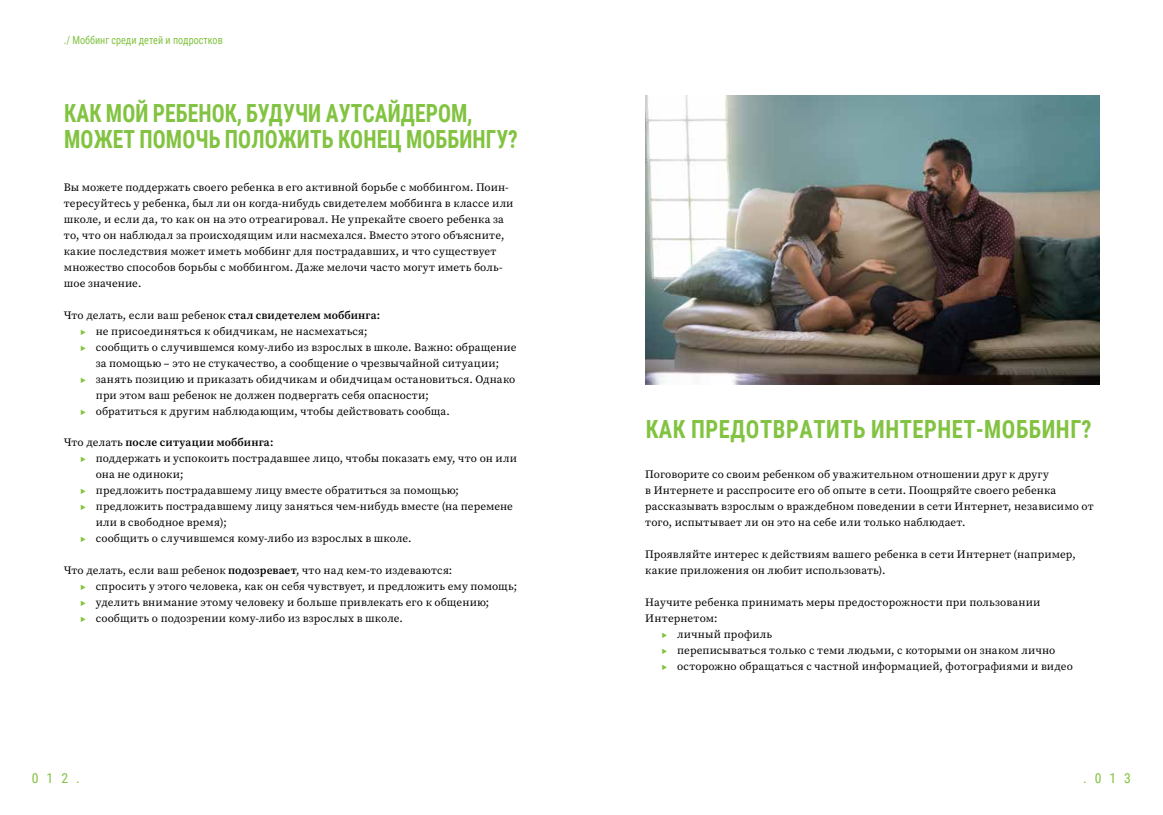
<style>
.page{position:relative;width:1163px;height:815px;background:#fff}
.page>*{position:absolute;margin:0;border:0;box-sizing:border-box;transform-origin:0 0}
.t1{font:700 25px/26.2px "Roboto Condensed";letter-spacing:.005em;color:#82c341;scale:.86 1}
.t2{font:700 25px "Roboto Condensed";letter-spacing:.025em;color:#82c341;scale:.9 1}
.t3{font:13.75px "Roboto Condensed";letter-spacing:.58em;color:#82c341}
.t4{font:11.25px/16px "Source Serif Pro";letter-spacing:.015em;color:#000}
.t5{font:600 11.25px "Source Serif Pro";letter-spacing:.015em;color:#000}
.t6{font:11.25px "Roboto Condensed";color:#82c341;scale:.9 1}
.t7{font:11.25px "Source Serif Pro";letter-spacing:-.005em;color:#000}
.s1{font-weight:600}
.s2{font-size:10px;color:#82c341}
.s3{font-weight:400}
</style>
<div class="page">
<img style="left:645px;top:96px;width:453px;height:288px">
<p class="t6" style="left:64px;top:32px;width:178px">./ Моббинг среди детей и подростков</p>
<h1 class="t1" style="left:64px;top:99px;width:528px">КАК МОЙ РЕБЕНОК, БУДУЧИ АУТСАЙДЕРОМ,<br>МОЖЕТ ПОМОЧЬ ПОЛОЖИТЬ КОНЕЦ МОББИНГУ?</h1>
<p class="t4" style="left:64px;top:180px;width:451px">Вы можете поддержать своего ребенка в его активной борьбе с моббингом. Поин&shy;тересуйтесь у ребенка, был ли он когда-нибудь свидетелем моббинга в классе или школе, и если да, то как он на это отреагировал. Не упрекайте своего ребенка за то, что он наблюдал за происходящим или насмехался. Вместо этого объясните, какие последствия может иметь моббинг для пострадавших, и что существует множество способов борьбы с моббингом. Даже мелочи часто могут иметь боль&shy;шое значение.</p>
<p class="t4" style="left:64px;top:307px;width:318px">Что делать, если ваш ребенок <span class="s1">стал свидетелем моббинга:</span></p>
<p class="t4" style="left:80px;top:323px;width:289px"><span class="s2">▶</span> не присоединяться к обидчикам, не насмехаться;</p>
<p class="t4" style="left:80px;top:339px;width:438px"><span class="s2">▶</span> сообщить о случившемся кому-либо из взрослых в школе. Важно: обращение</p>
<p class="t4" style="left:96px;top:355px;width:405px">за помощью – это не стукачество, а сообщение о чрезвычайной ситуации;</p>
<p class="t4" style="left:80px;top:371px;width:437px"><span class="s2">▶</span> занять позицию и приказать обидчикам и обидчицам остановиться. Однако</p>
<p class="t4" style="left:96px;top:387px;width:334px">при этом ваш ребенок не должен подвергать себя опасности;</p>
<p class="t4" style="left:80px;top:403px;width:371px"><span class="s2">▶</span> обратиться к другим наблюдающим, чтобы действовать сообща.</p>
<p class="t5" style="left:64px;top:435px;width:211px"><span class="s3">Что делать</span> после ситуации моббинга:</p>
<p class="t4" style="left:80px;top:451px;width:438px"><span class="s2">▶</span> поддержать и успокоить пострадавшее лицо, чтобы показать ему, что он или</p>
<p class="t7" style="left:96px;top:467px;width:89px">она не одиноки;</p>
<p class="t4" style="left:80px;top:483px;width:380px"><span class="s2">▶</span> предложить пострадавшему лицу вместе обратиться за помощью;</p>
<p class="t4" style="left:80px;top:498px;width:434px"><span class="s2">▶</span> предложить пострадавшему лицу заняться чем-нибудь вместе (на перемене</p>
<p class="t4" style="left:96px;top:514px;width:132px">или в свободное время);</p>
<p class="t4" style="left:80px;top:530px;width:333px"><span class="s2">▶</span> сообщить о случившемся кому-либо из взрослых в школе.</p>
<p class="t4" style="left:80px;top:562px;width:438px;text-indent:-16px">Что делать, если ваш ребенок <span class="s1">подозревает</span>, что над кем-то издеваются:<br><span class="s2">▶</span> спросить у этого человека, как он себя чувствует, и предложить ему помощь; <span class="s2">▶</span> уделить внимание этому человеку и больше привлекать его к общению;<br><span class="s2">▶</span> сообщить о подозрении кому-либо из взрослых в школе.</p>
<h1 class="t2" style="left:645px;top:412px;width:497px">КАК ПРЕДОТВРАТИТЬ ИНТЕРНЕТ-МОББИНГ?</h1>
<p class="t4" style="left:645px;top:467px;width:450px">Поговорите со своим ребенком об уважительном отношении друг к другу<br>в Интернете и расспросите его об опыте в сети. Поощряйте своего ребенка рассказывать взрослым о враждебном поведении в сети Интернет, независимо от того, испытывает ли он это на себе или только наблюдает.</p>
<p class="t4" style="left:645px;top:546px;width:432px">Проявляйте интерес к действиям вашего ребенка в сети Интернет (например, какие приложения он любит использовать).</p>
<p class="t4" style="left:645px;top:594px;width:396px">Научите ребенка принимать меры предосторожности при пользовании</p>
<p class="t4" style="left:645px;top:610px;width:74px">Интернетом:</p>
<p class="t4" style="left:661px;top:626px;width:112px"><span class="s2">▶</span> личный профиль</p>
<p class="t4" style="left:661px;top:642px;width:395px"><span class="s2">▶</span> переписываться только с теми людьми, с которыми он знаком лично</p>
<p class="t4" style="left:661px;top:658px;width:413px"><span class="s2">▶</span> осторожно обращаться с частной информацией, фотографиями и видео</p>
<p class="t3" style="left:32px;top:769px;width:49px">012.</p>
<p class="t3" style="left:1082px;top:769px;width:49px">.013</p>
</div>
